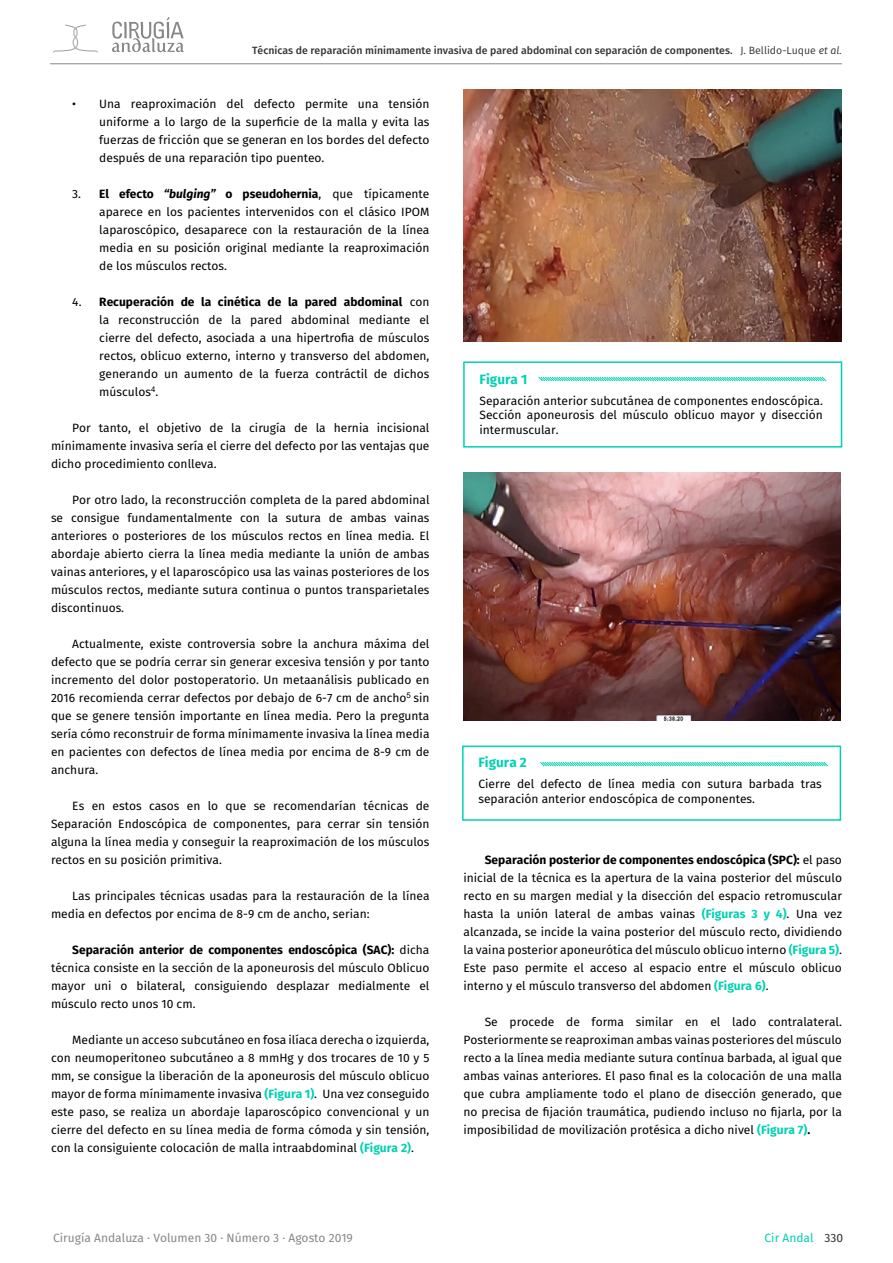
<style>
.page{position:relative;width:893px;height:1263px;background:#fff}
.page>*{position:absolute;margin:0;border:0;box-sizing:border-box;transform-origin:0 0}
.t1{font:700 13.5px "Fira Sans";color:#00d1b2}
.t2{font:12px/18px "Fira Sans";color:#000;text-align:justify}
.t3{font:12px "Fira Sans";color:#878787}
.t4{font:12px "Fira Sans";color:#00d1b2}
.t5{font:500 10.5px "Fira Sans";color:#333}
.s1{font-weight:400}
.s2{font-weight:400;font-style:italic}
.s3{font-weight:700}
.s4{font-weight:700;font-style:italic}
.s5{font-weight:700;color:#00d1b2}
.s6{color:#333}
</style>
<div class="page">
<svg style="left:53px;top:24px;width:45px;height:29px"></svg>
<svg style="left:112px;top:17px;width:72px;height:35px"></svg>
<hr style="left:50px;top:64px;width:792px;height:1px;background:#878787">
<img style="left:463px;top:89px;width:379px;height:252px">
<div style="left:463px;top:361px;width:379px;height:87px;border:2px solid #00d1b2"></div>
<svg style="left:538px;top:376px;width:289px;height:6px"></svg>
<img style="left:463px;top:472px;width:378px;height:249px">
<div style="left:462px;top:745px;width:379px;height:76px;border:2px solid #00d1b2"></div>
<svg style="left:540px;top:761px;width:288px;height:6px"></svg>
<p class="t5" style="left:252px;top:42px;width:591px">Técnicas de reparación mínimamente invasiva de pared abdominal con separación de componentes. <span class="s1">J. Bellido-Luque</span> <span class="s2">et al.</span></p>
<p class="t2" style="left:99px;top:94px;width:332px;text-indent:-27px">• Una reaproximación del defecto permite una tensión uniforme a lo largo de la superficie de la malla y evita las fuerzas de fricción que se generan en los bordes del defecto después de una reparación tipo puenteo.</p>
<p class="t2" style="left:99px;top:184px;width:332px;text-indent:-27px">3. <span class="s3">El efecto</span> <span class="s4">“bulging”</span> <span class="s3">o pseudohernia</span>, que típicamente aparece en los pacientes intervenidos con el clásico IPOM laparoscópico, desaparece con la restauración de la línea media en su posición original mediante la reaproximación de los músculos rectos.</p>
<p class="t2" style="left:99px;top:292px;width:332px;text-indent:-27px">4. <span class="s3">Recuperación de la cinética de la pared abdominal</span> con la reconstrucción de la pared abdominal mediante el cierre del defecto, asociada a una hipertrofia de músculos rectos, oblicuo externo, interno y transverso del abdomen, generando un aumento de la fuerza contráctil de dichos músculos<sup>4</sup>.</p>
<p class="t2" style="left:51px;top:418px;width:380px;text-indent:21px">Por tanto, el objetivo de la cirugía de la hernia incisional mínimamente invasiva sería el cierre del defecto por las ventajas que dicho procedimiento conlleva.</p>
<p class="t2" style="left:51px;top:490px;width:380px;text-indent:21px">Por otro lado, la reconstrucción completa de la pared abdominal se consigue fundamentalmente con la sutura de ambas vainas anteriores o posteriores de los músculos rectos en línea media. El abordaje abierto cierra la línea media mediante la unión de ambas vainas anteriores, y el laparoscópico usa las vainas posteriores de los músculos rectos, mediante sutura continua o puntos transparietales discontinuos.</p>
<p class="t2" style="left:51px;top:634px;width:380px;text-indent:21px">Actualmente, existe controversia sobre la anchura máxima del defecto que se podría cerrar sin generar excesiva tensión y por tanto incremento del dolor postoperatorio. Un metaanálisis publicado en 2016 recomienda cerrar defectos por debajo de 6-7 cm de ancho<sup>5</sup> sin que se genere tensión importante en línea media. Pero la pregunta sería cómo reconstruir de forma mínimamente invasiva la línea media en pacientes con defectos de línea media por encima de 8-9 cm de anchura.</p>
<p class="t2" style="left:51px;top:796px;width:380px;text-indent:21px">Es en estos casos en lo que se recomendarían técnicas de Separación Endoscópica de componentes, para cerrar sin tensión alguna la línea media y conseguir la reaproximación de los músculos rectos en su posición primitiva.</p>
<p class="t2" style="left:51px;top:886px;width:380px;text-indent:21px">Las principales técnicas usadas para la restauración de la línea media en defectos por encima de 8-9 cm de ancho, serian:</p>
<p class="t2" style="left:51px;top:940px;width:380px;text-indent:21px"><span class="s3">Separación anterior de componentes endoscópica (SAC):</span> dicha técnica consiste en la sección de la aponeurosis del músculo Oblicuo mayor uni o bilateral, consiguiendo desplazar medialmente el músculo recto unos 10 cm.</p>
<p class="t2" style="left:51px;top:1030px;width:380px;text-indent:21px">Mediante un acceso subcutáneo en fosa ilíaca derecha o izquierda, con neumoperitoneo subcutáneo a 8 mmHg y dos trocares de 10 y 5 mm, se consigue la liberación de la aponeurosis del músculo oblicuo mayor de forma mínimamente invasiva <span class="s5">(Figura 1)</span>. Una vez conseguido este paso, se realiza un abordaje laparoscópico convencional y un cierre del defecto en su línea media de forma cómoda y sin tensión, con la consiguiente colocación de malla intraabdominal <span class="s5">(Figura 2)</span>.</p>
<p class="t1" style="left:479px;top:368px;width:49px">Figura 1</p>
<p class="t2" style="left:479px;top:393px;width:345px;line-height:14.4px">Separación anterior subcutánea de componentes endoscópica.<br>Sección aponeurosis del músculo oblicuo mayor y disección intermuscular.</p>
<p class="t1" style="left:478px;top:751px;width:50px">Figura 2</p>
<p class="t2" style="left:478px;top:776px;width:345px;line-height:14.4px">Cierre del defecto de línea media con sutura barbada tras separación anterior endoscópica de componentes.</p>
<p class="t2" style="left:463px;top:850px;width:380px;text-indent:21px"><span class="s3">Separación posterior de componentes endoscópica (SPC):</span> el paso inicial de la técnica es la apertura de la vaina posterior del músculo recto en su margen medial y la disección del espacio retromuscular hasta la unión lateral de ambas vainas <span class="s5">(Figuras 3 y 4)</span>. Una vez alcanzada, se incide la vaina posterior del músculo recto, dividiendo la vaina posterior aponeurótica del músculo oblicuo interno <span class="s5">(Figura 5)</span>.<br>Este paso permite el acceso al espacio entre el músculo oblicuo interno y el músculo transverso del abdomen <span class="s5">(Figura 6)</span>.</p>
<p class="t2" style="left:463px;top:1012px;width:380px;text-indent:21px">Se procede de forma similar en el lado contralateral.<br>Posteriormente se reaproximan ambas vainas posteriores del músculo recto a la línea media mediante sutura contínua barbada, al igual que ambas vainas anteriores. El paso final es la colocación de una malla que cubra ampliamente todo el plano de disección generado, que no precisa de fijación traumática, pudiendo incluso no fijarla, por la imposibilidad de movilización protésica a dicho nivel <span class="s5">(Figura 7)</span><span class="s3">.</span></p>
<p class="t3" style="left:53px;top:1229px;width:301px">Cirugía Andaluza · Volumen 30 · Número 3 · Agosto 2019</p>
<p class="t4" style="left:765px;top:1229px;width:80px">Cir Andal <span class="s6">330</span></p>
</div>
